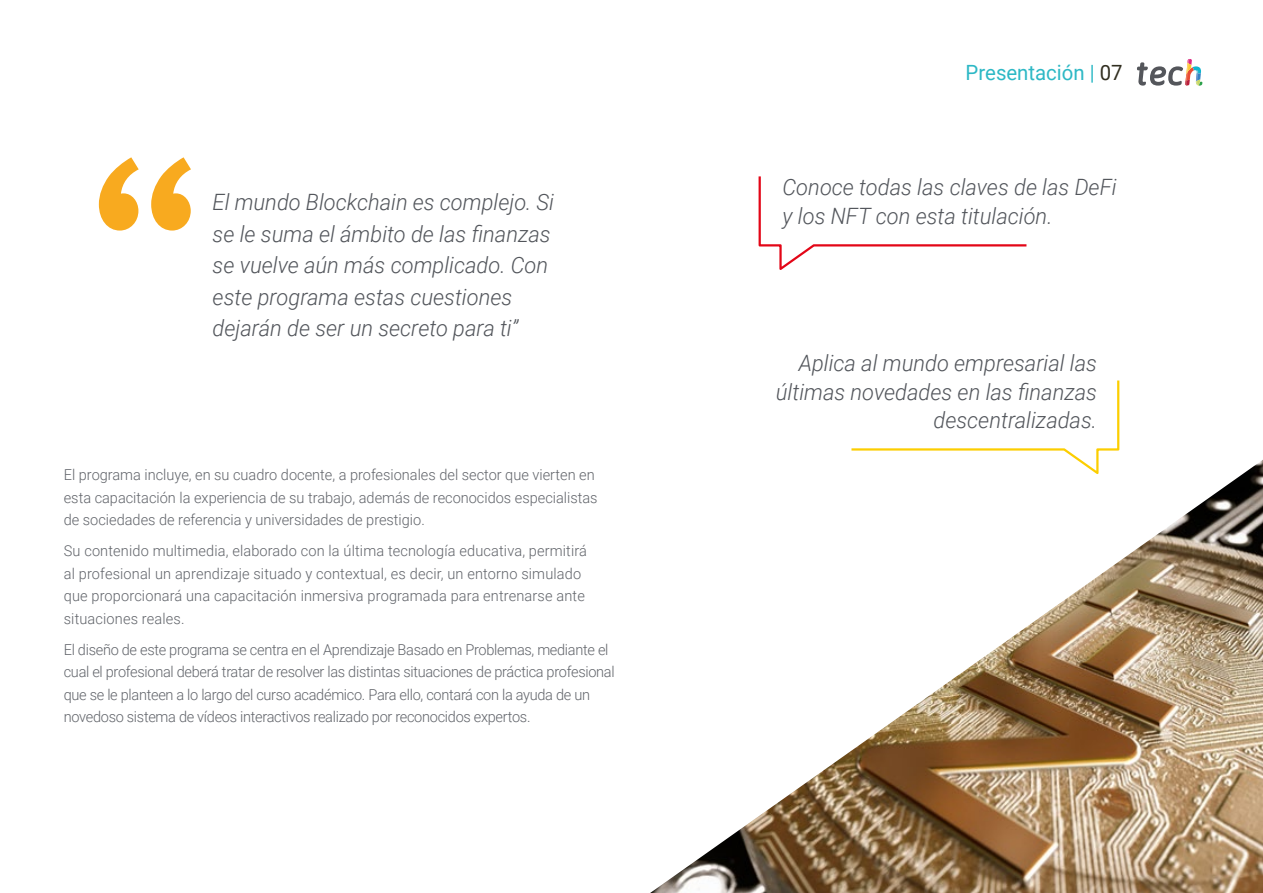
<style>
.page{position:relative;width:1263px;height:893px;background:#fff}
.page>*{position:absolute;margin:0;border:0;box-sizing:border-box;transform-origin:0 0}
.t1{font:italic 300 22.5px/31.5px "Roboto";color:#52555b}
.t2{font:21px "Roboto";color:#2db8c5}
.t3{font:300 15px/22.5px "Roboto";color:#61646a}
.t4{font:300 15px/22.5px "Roboto";letter-spacing:-.02em;color:#61646a}
.s1{color:#312e20}
</style>
<div class="page">
<svg style="left:99px;top:157px;width:92px;height:74px"></svg>
<svg style="left:1137px;top:59px;width:65px;height:27px"></svg>
<img style="left:650px;top:460px;width:613px;height:433px">
<svg style="left:849px;top:380px;width:271px;height:97px"></svg>
<svg style="left:758px;top:176px;width:269px;height:94px"></svg>
<h1 class="t1" style="left:213px;top:185px;width:343px">El mundo Blockchain es complejo. Si se le suma el ámbito de las finanzas se vuelve aún más complicado. Con este programa estas cuestiones dejarán de ser un secreto para ti”</h1>
<p class="t3" style="left:64px;top:463px;width:535px">El programa incluye, en su cuadro docente, a profesionales del sector que vierten en esta capacitación la experiencia de su trabajo, además de reconocidos especialistas de sociedades de referencia y universidades de prestigio.</p>
<p class="t3" style="left:64px;top:539px;width:525px">Su contenido multimedia, elaborado con la última tecnología educativa, permitirá al profesional un aprendizaje situado y contextual, es decir, un entorno simulado que proporcionará una capacitación inmersiva programada para entrenarse ante situaciones reales.</p>
<p class="t4" style="left:64px;top:637px;width:552px">El diseño de este programa se centra en el Aprendizaje Basado en Problemas, mediante el cual el profesional deberá tratar de resolver las distintas situaciones de práctica profesional que se le planteen a lo largo del curso académico. Para ello, contará con la ayuda de un novedoso sistema de vídeos interactivos realizado por reconocidos expertos.</p>
<h2 class="t2" style="left:966px;top:57px;width:159px">Presentación | <span class="s1">07</span></h2>
<h1 class="t1" style="left:782px;top:172px;width:336px;line-height:28.5px">Conoce todas las claves de las DeFi y los NFT con esta titulación.</h1>
<h1 class="t1" style="left:776px;top:348px;width:323px;line-height:28.5px;text-align:right">Aplica al mundo empresarial las últimas novedades en las finanzas descentralizadas.</h1>
</div>
